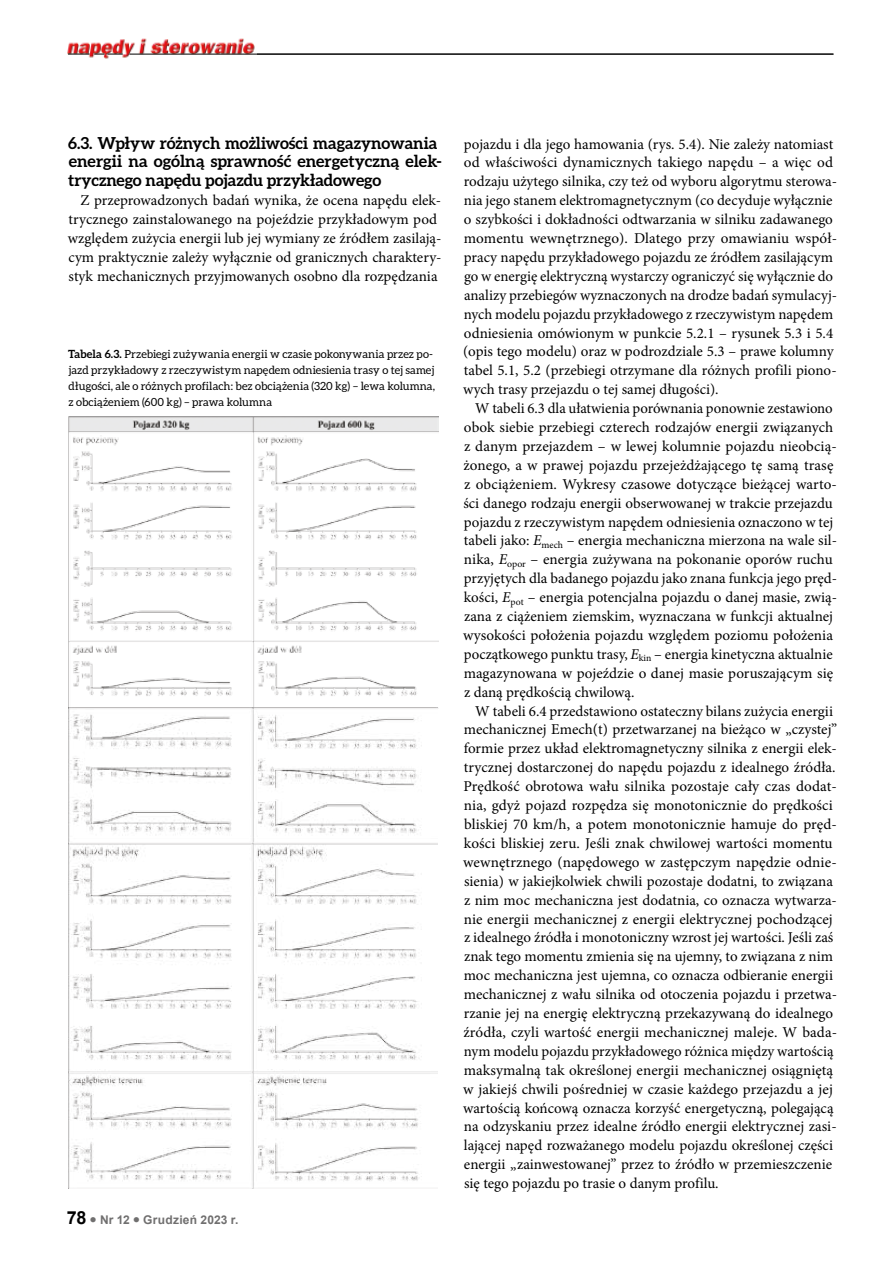
<style>
.page{position:relative;width:893px;height:1263px;background:#fff}
.page>*{position:absolute;margin:0;border:0;box-sizing:border-box;transform-origin:0 0}
.t1{font:700 16.5px/18.9px "Aleo";color:#000}
.t2{font:15px/18.9px "Minion Pro";color:#000}
.t3{font:700 12px "Arial";letter-spacing:.02em;color:#706f6f}
.t4{font:11.25px/15.9px "Aleo";letter-spacing:.005em;color:#000}
.s1{font-weight:700}
.s2{font-size:18px;color:#000}
.s3{font-style:italic}
</style>
<div class="page">
<img style="left:67px;top:38px;width:190px;height:21px">
<hr style="left:129px;top:54px;width:704px;height:1px;background:#000">
<svg style="left:68px;top:54px;width:55px;height:1px"></svg>
<img style="left:68px;top:416px;width:370px;height:772px">
<p class="t1" style="left:68px;top:133px;width:375px">6.3. Wpływ różnych możliwości magazynowania energii na ogólną sprawność energetyczną elek&shy;trycznego napędu pojazdu przykładowego</p>
<p class="t2" style="left:68px;top:191px;width:375px;text-indent:13px">Z przeprowadzonych badań wynika, że ocena napędu elek&shy;trycznego zainstalowanego na pojeździe przykładowym pod względem zużycia energii lub jej wymiany ze źródłem zasilają&shy;cym praktycznie zależy wyłącznie od granicznych charaktery&shy;styk mechanicznych przyjmowanych osobno dla rozpędzania</p>
<p class="t4" style="left:68px;top:346px;width:369px"><span class="s1">Tabela 6.3.</span> Przebiegi zużywania energii w czasie pokonywania przez po&shy;jazd przykładowy z rzeczywistym napędem odniesienia trasy o tej samej długości, ale o różnych profilach: bez obciążenia (320 kg) – lewa kolumna, z obciążeniem (600 kg) – prawa kolumna</p>
<p class="t3" style="left:67px;top:1211px;width:173px"><span class="s2">78</span> ● Nr 12 ● Grudzień 2023 r.</p>
<p class="t2" style="left:463px;top:134px;width:376px">pojazdu i dla jego hamowania (rys. 5.4). Nie zależy natomiast od właściwości dynamicznych takiego napędu – a więc od rodzaju użytego silnika, czy też od wyboru algorytmu sterowa&shy;nia jego stanem elektromagnetycznym (co decyduje wyłącznie o szybkości i dokładności odtwarzania w silniku zadawanego momentu wewnętrznego). Dlatego przy omawianiu współ&shy;pracy napędu przykładowego pojazdu ze źródłem zasilającym go w energię elektryczną wystarczy ograniczyć się wyłącznie do analizy przebiegów wyznaczonych na drodze badań symulacyj&shy;nych modelu pojazdu przykładowego z rzeczywistym napędem odniesienia omówionym w punkcie 5.2.1 – rysunek 5.3 i 5.4 (opis tego modelu) oraz w podrozdziale 5.3 – prawe kolumny tabel 5.1, 5.2 (przebiegi otrzymane dla różnych profili piono&shy;wych trasy przejazdu o tej samej długości).</p>
<p class="t2" style="left:463px;top:399px;width:375px;text-indent:12px">W tabeli 6.3 dla ułatwienia porównania ponownie zestawiono obok siebie przebiegi czterech rodzajów energii związanych z danym przejazdem – w lewej kolumnie pojazdu nieobcią&shy;żonego, a w prawej pojazdu przejeżdżającego tę samą trasę z obciążeniem. Wykresy czasowe dotyczące bieżącej warto&shy;ści danego rodzaju energii obserwowanej w trakcie przejazdu pojazdu z rzeczywistym napędem odniesienia oznaczono w tej tabeli jako: <span class="s3">E</span><sub>mech</sub> – energia mechaniczna mierzona na wale sil&shy;nika, <span class="s3">E</span><sub>opor</sub> – energia zużywana na pokonanie oporów ruchu przyjętych dla badanego pojazdu jako znana funkcja jego pręd&shy;kości, <span class="s3">E</span><sub>pot</sub> – energia potencjalna pojazdu o danej masie, zwią&shy;zana z ciążeniem ziemskim, wyznaczana w funkcji aktualnej wysokości położenia pojazdu względem poziomu położenia początkowego punktu trasy, <span class="s3">E</span><sub>kin</sub> – energia kinetyczna aktualnie magazynowana w pojeździe o danej masie poruszającym się z daną prędkością chwilową.</p>
<p class="t2" style="left:463px;top:701px;width:375px;text-indent:12px">W tabeli 6.4 przedstawiono ostateczny bilans zużycia energii mechanicznej Emech(t) przetwarzanej na bieżąco w „czystej” formie przez układ elektromagnetyczny silnika z energii elek&shy;trycznej dostarczonej do napędu pojazdu z idealnego źródła.<br>Prędkość obrotowa wału silnika pozostaje cały czas dodat&shy;nia, gdyż pojazd rozpędza się monotonicznie do prędkości bliskiej 70 km/h, a potem monotonicznie hamuje do pręd&shy;kości bliskiej zeru. Jeśli znak chwilowej wartości momentu wewnętrznego (napędowego w zastępczym napędzie odnie&shy;sienia) w jakiejkolwiek chwili pozostaje dodatni, to związana z nim moc mechaniczna jest dodatnia, co oznacza wytwarza&shy;nie energii mechanicznej z energii elektrycznej pochodzącej z idealnego źródła i monotoniczny wzrost jej wartości. Jeśli zaś znak tego momentu zmienia się na ujemny, to związana z nim moc mechaniczna jest ujemna, co oznacza odbieranie energii mechanicznej z wału silnika od otoczenia pojazdu i przetwa&shy;rzanie jej na energię elektryczną przekazywaną do idealnego źródła, czyli wartość energii mechanicznej maleje. W bada&shy;nym modelu pojazdu przykładowego różnica między wartością maksymalną tak określonej energii mechanicznej osiągniętą w jakiejś chwili pośredniej w czasie każdego przejazdu a jej wartością końcową oznacza korzyść energetyczną, polegającą na odzyskaniu przez idealne źródło energii elektrycznej zasi&shy;lającej napęd rozważanego modelu pojazdu określonej części energii „zainwestowanej” przez to źródło w przemieszczenie się tego pojazdu po trasie o danym profilu.</p>
</div>
